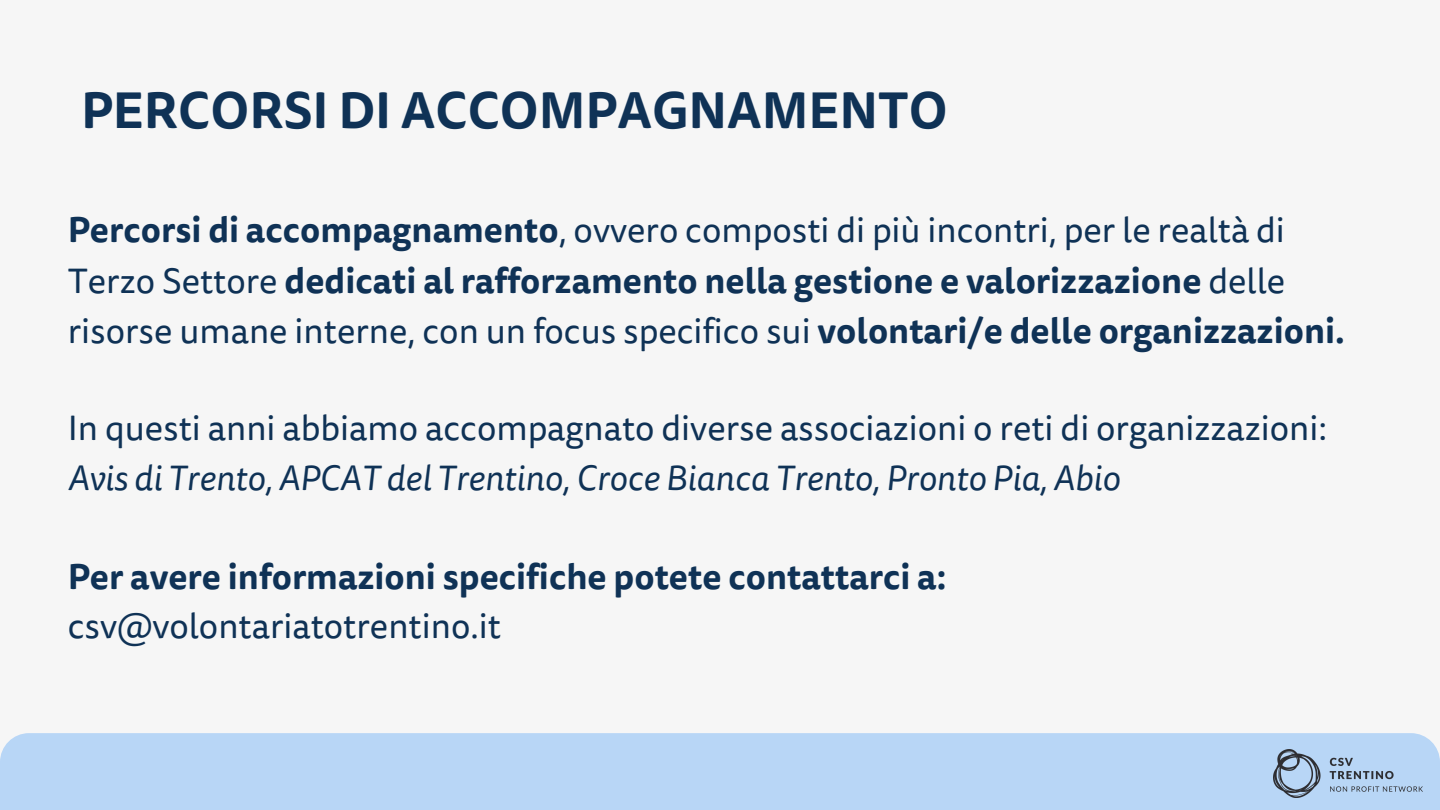
<style>
.page{position:relative;width:1440px;height:810px;background:#f6f6f6}
.page>*{position:absolute;margin:0;border:0;box-sizing:border-box;transform-origin:0 0}
.t1{font:700 50px "Tisa Sans Pro";color:#0f3256}
.t2{font:700 35px/50.2px "Tisa Sans Pro";color:#0f3256}
.t3{font:35px/49.5px "Tisa Sans Pro";color:#0f3256}
.s1{font-weight:400}
.s2{font-style:italic}
</style>
<div class="page">
<div style="left:0;top:733px;width:1440px;height:77px;background:#b8d6f6"></div>
<img style="left:1274px;top:750px;width:148px;height:48px">
<h1 class="t1" style="left:81px;top:73px;width:868px">PERCORSI DI ACCOMPAGNAMENTO</h1>
<p class="t2" style="left:68px;top:205px;width:1279px">Percorsi di accompagnamento<span class="s1">, ovvero composti di più incontri, per le realtà di<br>Terzo Settore</span> dedicati al rafforzamento nella gestione e valorizzazione <span class="s1">delle risorse umane interne, con un focus specifico sui</span> volontari/e delle organizzazioni.</p>
<p class="t3" style="left:68px;top:404px;width:1261px">In questi anni abbiamo accompagnato diverse associazioni o reti di organizzazioni:<br><span class="s2">Avis di Trento, APCAT del Trentino, Croce Bianca Trento, Pronto Pia, Abio</span></p>
<p class="t2" style="left:68px;top:552px;width:881px;line-height:48.8px">Per avere informazioni specifiche potete contattarci a: <span class="s1">csv@volontariatotrentino.it</span></p>
</div>
